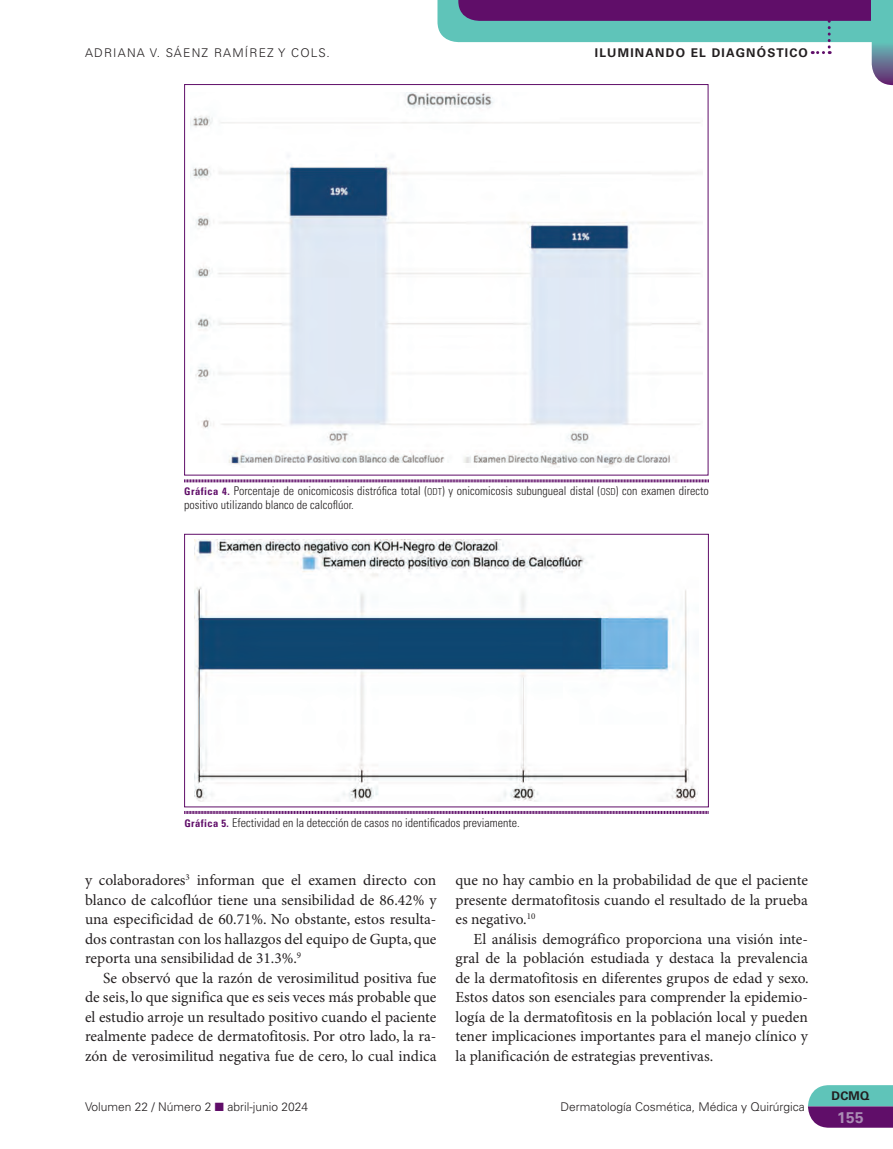
<style>
.page{position:relative;width:893px;height:1149px;background:#fff}
.page>*{position:absolute;margin:0;border:0;box-sizing:border-box;transform-origin:0 0}
.t1{font:15.45px/19.5px "Minion Pro";letter-spacing:-.005em;color:#231f20;text-align:justify}
.t2{font:700 15.45px "Univers LT Std";color:#aa8cb4}
.t3{font:300 condensed 12px/13.5px "Univers LT Std";color:#231f20}
.t4{font:300 12px "Univers LT Std";color:#231f20}
.t5{font:700 12px "Univers LT Std";letter-spacing:.1em;color:#231f20}
.t6{font:300 12px "Univers LT Std";letter-spacing:.1em;color:#231f20}
.s1{font-weight:700;font-size:10.5px;color:#600e69}
.s2{font-family:"Univers LT Std Light Cn SC800";font-weight:400;font-stretch:normal;font-size:9.6px}
.s3{color:#600e69}
</style>
<div class="page">
<svg style="left:437px;top:0;width:456px;height:85px"></svg>
<svg style="left:808px;top:1085px;width:85px;height:42px;background:#687297"></svg>
<div style="left:872px;top:0;width:21px;height:42px;background:#5fc4b9"></div>
<img style="left:194px;top:540px;width:504px;height:261px">
<div style="left:184px;top:534px;width:525px;height:273px;border:1px solid #600e69"></div>
<svg style="left:184px;top:811px;width:525px;height:3px;background:#955f9b"></svg>
<img style="left:191px;top:93px;width:510px;height:374px">
<svg style="left:184px;top:479px;width:525px;height:4px;background:#ae85b3"></svg>
<p class="t6" style="left:85px;top:46px;width:246px">ADRIANA V. SÁENZ RAMÍREZ Y COLS.</p>
<p class="t5" style="left:595px;top:46px;width:215px">ILUMINANDO EL DIAGNÓSTICO</p>
<p class="t3" style="left:184px;top:484px;width:526px"><span class="s1">Gráfica 4.</span> Porcentaje de onicomicosis distrófica total (<span class="s2">ODT</span>) y onicomicosis subungueal distal (<span class="s2">OSD</span>) con examen directo positivo utilizando blanco de calcoflúor.</p>
<p class="t3" style="left:184px;top:815px;width:337px"><span class="s1">Gráfica 5.</span> Efectividad en la detección de casos no identificados previamente.</p>
<p class="t1" style="left:85px;top:870px;width:353px">y colaboradores<sup>3</sup> informan que el examen directo con blanco de calcoflúor tiene una sensibilidad de 86.42% y una especificidad de 60.71%. No obstante, estos resulta&shy;dos contrastan con los hallazgos del equipo de Gupta, que reporta una sensibilidad de 31.3%.<sup>9</sup></p>
<p class="t1" style="left:85px;top:968px;width:353px;text-indent:18px">Se observó que la razón de verosimilitud positiva fue de seis, lo que significa que es seis veces más probable que el estudio arroje un resultado positivo cuando el paciente realmente padece de dermatofitosis. Por otro lado, la ra&shy;zón de verosimilitud negativa fue de cero, lo cual indica</p>
<p class="t4" style="left:85px;top:1099px;width:225px">Volumen 22 / Número 2 <span class="s3">■</span> abril-junio 2024</p>
<p class="t1" style="left:455px;top:870px;width:354px">que no hay cambio en la probabilidad de que el paciente presente dermatofitosis cuando el resultado de la prueba es negativo.<sup>10</sup></p>
<p class="t1" style="left:455px;top:929px;width:355px;text-indent:18px">El análisis demográfico proporciona una visión inte&shy;gral de la población estudiada y destaca la prevalencia de la dermatofitosis en diferentes grupos de edad y sexo.<br>Estos datos son esenciales para comprender la epidemio&shy;logía de la dermatofitosis en la población local y pueden tener implicaciones importantes para el manejo clínico y la planificación de estrategias preventivas.</p>
<p class="t4" style="left:560px;top:1098px;width:246px">Dermatología Cosmética, Médica y Quirúrgica</p>
<p class="t5" style="left:831px;top:1088px;width:40px">DCMQ</p>
<p class="t2" style="left:837px;top:1107px;width:28px">155</p>
</div>
